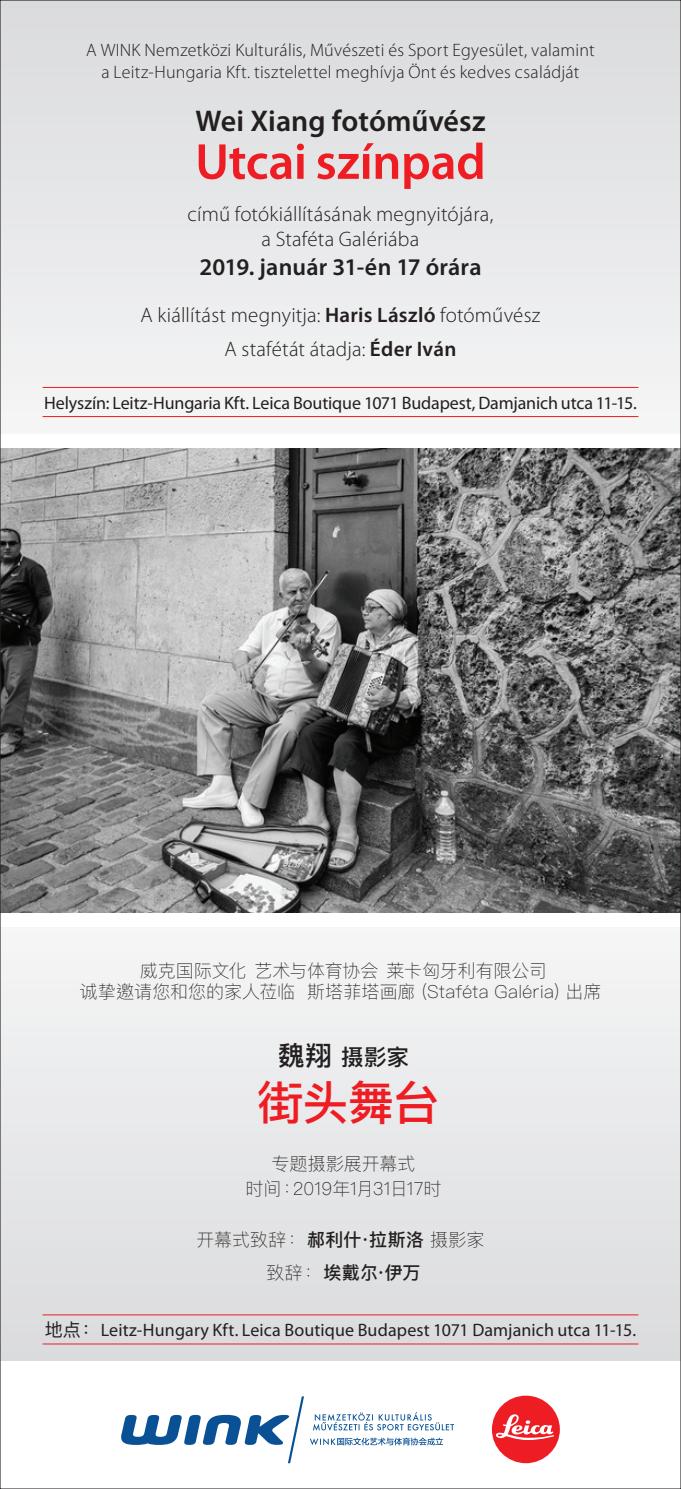
<style>
.page{position:relative;width:681px;height:1489px;background:#fff}
.page>*{position:absolute;margin:0;border:0;box-sizing:border-box;transform-origin:0 0}
.t1{font:600 51px "Myriad Pro";letter-spacing:-.01em;color:#ee1d23}
.t2{font:500 46.5px "Ping Fang HK";color:#ee1d23}
.t3{font:600 30px "Myriad Pro";color:#231f20}
.t4{font:600 24px "Myriad Pro";letter-spacing:.01em;color:#231f20}
.t5{font:500 22.5px "Ping Fang HK";color:#231f20}
.t6{font:300 21px/25.2px "Myriad Pro";letter-spacing:.01em;color:#231f20;text-align:center}
.t7{font:18px "Myriad Pro";letter-spacing:-.005em;color:#231f20}
.t8{font:300 18px/21.6px "Myriad Pro";letter-spacing:.015em;color:#231f20;text-align:center}
.t9{font:100 18px/21.6px "Ping Fang HK";letter-spacing:-.005em;color:#231f20;text-align:center}
.t10{font:500 18px/33.6px "Ping Fang HK";color:#231f20;text-align:center}
.s1{font-weight:600}
.s2{font-size:27px}
.s3{font-weight:100}
.s4{font-family:"Ping Fang HK"}
</style>
<div class="page">
<div style="left:0;top:927px;width:680px;height:485px;background:linear-gradient(to right,#e8e8e9,#e8e8e9)"></div>
<div style="left:0;top:0;width:680px;height:434px;background:linear-gradient(to right,#e7e8e9,#e7e8e9)"></div>
<img style="left:2px;top:448px;width:676px;height:464px">
<div style="left:0;top:1361px;width:680px;height:127px;background:#fff"></div>
<div style="left:491px;top:1395px;width:68px;height:67px;background:#ee1d23;border-radius:50%"></div>
<svg style="left:495px;top:1413px;width:59px;height:26px"></svg>
<svg style="left:121px;top:1396px;width:333px;height:66px"></svg>
<hr style="left:43px;top:1343px;width:595px;height:1px;background:#ee1d23">
<hr style="left:43px;top:1314px;width:595px;height:1px;background:#ee1d23">
<hr style="left:43px;top:416px;width:595px;height:1px;background:#ee1d23">
<hr style="left:43px;top:387px;width:595px;height:1px;background:#ee1d23">
<p class="t8" style="left:86px;top:40px;width:510px">A WINK Nemzetközi Kulturális, Művészeti és Sport Egyesület, valamint a Leitz-Hungaria Kft. tisztelettel meghívja Önt és kedves családját</p>
<h3 class="t3" style="left:195px;top:102px;width:291px">Wei Xiang fotóművész</h3>
<h1 class="t1" style="left:195px;top:129px;width:292px">Utcai színpad</h1>
<p class="t6" style="left:187px;top:202px;width:307px">című fotókiállításának megnyitójára, a Staféta Galériába</p>
<h3 class="t4" style="left:199px;top:252px;width:283px">2019. január 31-én 17 órára</h3>
<p class="t6" style="left:140px;top:298px;width:401px;line-height:33.6px">A kiállítást megnyitja: <span class="s1">Haris László</span> fotóművész<br>A stafétát átadja: <span class="s1">Éder Iván</span></p>
<p class="t7" style="left:44px;top:391px;width:594px">Helyszín: Leitz-Hungaria Kft. Leica Boutique 1071 Budapest, Damjanich utca 11-15.</p>
<p class="t9" style="left:80px;top:959px;width:523px">威克国际文化 艺术与体育协会 莱卡匈牙利有限公司<br>诚挚邀请您和您的家人莅临 斯塔菲塔画廊（Staféta Galéria）出席</p>
<p class="t5" style="left:278px;top:1043px;width:133px"><span class="s2">魏翔</span> 摄影家</p>
<h2 class="t2" style="left:257px;top:1073px;width:184px">街头舞台</h2>
<p class="t9" style="left:245px;top:1150px;width:197px;line-height:25.2px">专题摄影展开幕式<br>时间：2019年1月31日17时</p>
<p class="t10" style="left:196px;top:1221px;width:289px"><span class="s3">开幕式致辞：</span> 郝利什·拉斯洛 <span class="s3">摄影家致辞：</span> 埃戴尔·伊万</p>
<p class="t7" style="left:45px;top:1318px;width:592px"><span class="s4">地点：</span> Leitz-Hungary Kft. Leica Boutique Budapest 1071 Damjanich utca 11-15.</p>
</div>
